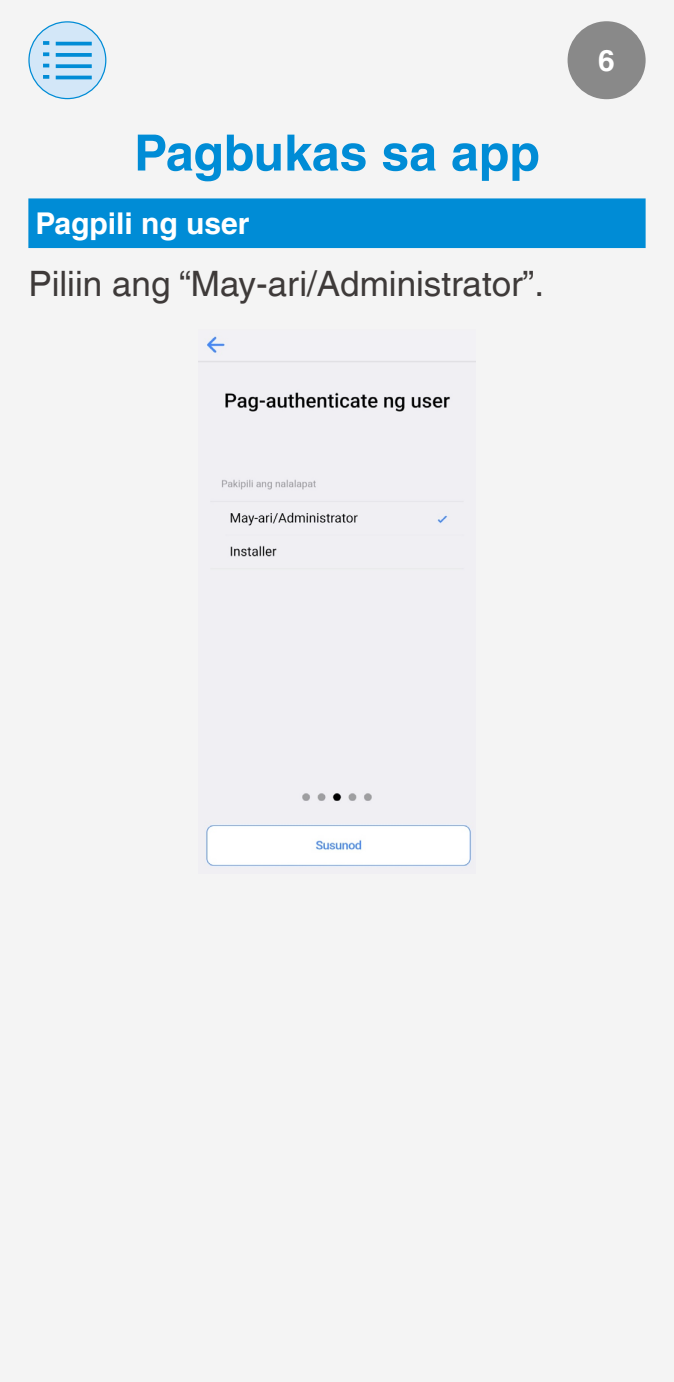
<style>
.page{position:relative;width:674px;height:1382px;background:#fff}
.page>*{position:absolute;margin:0;border:0;box-sizing:border-box;transform-origin:0 0}
.t1{font:700 50px "Helvetica LT Com";color:#008cd6}
.t2{font:35px "Helvetica LT Com";color:#3e3a39}
.t3{font:700 30px "Helvetica LT Com";color:#fff}
</style>
<div class="page">
<div style="left:0;top:0;width:673px;height:1382px;background:#f4f4f4"></div>
<div style="left:567px;top:21px;width:78px;height:78px;background:#898989;border-radius:50%"></div>
<div style="left:29px;top:22px;width:77px;height:77px;background:#d3e7f8;border-radius:50%"></div>
<div style="left:28px;top:21px;width:78px;height:78px;border:1px solid #008cd6;border-radius:50%"></div>
<hr style="left:56px;top:42px;width:36px;height:3px;background:#008cd6">
<svg style="left:43px;top:41px;width:6px;height:4px"></svg>
<svg style="left:56px;top:53px;width:36px;height:4px"></svg>
<svg style="left:43px;top:52px;width:6px;height:4px"></svg>
<svg style="left:56px;top:64px;width:36px;height:4px"></svg>
<svg style="left:43px;top:64px;width:6px;height:3px"></svg>
<hr style="left:56px;top:76px;width:36px;height:3px;background:#008cd6">
<svg style="left:43px;top:75px;width:6px;height:4px"></svg>
<div style="left:28px;top:198px;width:617px;height:50px;background:#008cd6"></div>
<img style="left:198px;top:336px;width:277px;height:531px">
<h1 class="t1" style="left:134px;top:122px;width:407px">Pagbukas sa app</h1>
<p class="t3" style="left:35px;top:205px;width:215px">Pagpili ng user</p>
<p class="t2" style="left:28px;top:263px;width:517px">Piliin ang “May-ari/Administrator”.</p>
<p class="t3" style="left:598px;top:42px;width:18px">6</p>
</div>
